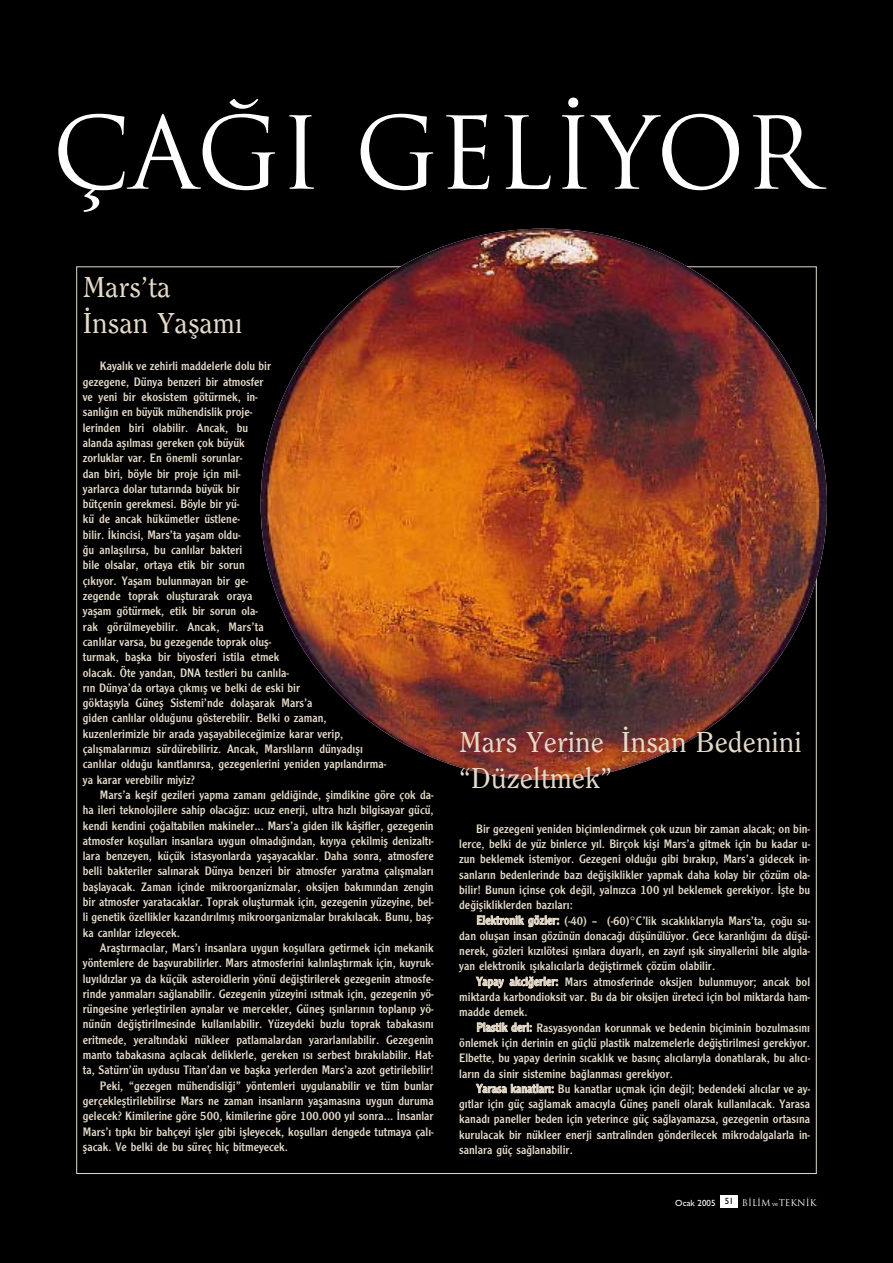
<style>
.page{position:relative;width:893px;height:1263px;background:#000}
.page>*{position:absolute;margin:0;border:0;box-sizing:border-box;transform-origin:0 0}
.t1{font:97.5px "Trajan";letter-spacing:-.015em;color:#fff}
.t2{font:500 30px/36px "Clearface";color:#e5dac9}
.t3{font:12.75px/15.3px "Clearface Gothic";color:#e5dac9;text-align:justify}
.t4{font:9px "Trajan";color:#fff}
.s1{font-family:"Gill Sans";font-weight:500}
.s2{font-family:"Bookman Old Style";font-size:6px}
</style>
<div class="page">
<div style="left:721px;top:1195px;width:17px;height:13px;background:#fff"></div>
<img style="left:261px;top:229px;width:566px;height:551px">
<h1 class="t1" style="left:52px;top:98px;width:767px">ÇA¤› GELIYOR</h1>
<h2 class="t2" style="left:83px;top:269px;width:161px">Mars’ta ‹nsan Yaflam›</h2>
<p class="t3" style="left:83px;top:358px;width:305px;text-align:left;text-indent:17px">Kayal›k ve zehirli maddelerle dolu bir<br>gezegene, Dünya benzeri bir atmosfer<br>ve yeni bir ekosistem götürmek, in-<br>sanl›¤›n en büyük mühendislik proje-<br>lerinden biri olabilir. Ancak, bu<br>alanda afl›lmas› gereken çok büyük<br>zorluklar var. En önemli sorunlar-<br>dan biri, böyle bir proje için mil-<br>yarlarca dolar tutar›nda büyük bir<br>bütçenin gerekmesi. Böyle bir yü-<br>kü de ancak hükümetler üstlene-<br>bilir. ‹kincisi, Mars’ta yaflam oldu-<br>¤u anlafl›l›rsa, bu canl›lar bakteri<br>bile olsalar, ortaya etik bir sorun<br>ç›k›yor. Yaflam bulunmayan bir ge-<br>zegende toprak oluflturarak oraya<br>yaflam götürmek, etik bir sorun ola-<br>rak görülmeyebilir. Ancak, Mars’ta<br>canl›lar varsa, bu gezegende toprak olufl-<br>turmak, baflka bir biyosferi istila etmek<br>olacak. Öte yandan, DNA testleri bu canl›la-<br>r›n Dünya’da ortaya ç›km›fl ve belki de eski bir<br>göktafl›yla Günefl Sistemi’nde dolaflarak Mars’a<br>giden canl›lar oldu¤unu gösterebilir. Belki o zaman, kuzenlerimizle bir arada yaflayabilece¤imize karar verip, çal›flmalar›m›z› sürdürebiliriz. Ancak, Marsl›lar›n dünyad›fl› canl›lar oldu¤u kan›tlan›rsa, gezegenlerini yeniden yap›land›rma&shy;ya karar verebilir miyiz?</p>
<p class="t3" style="left:83px;top:787px;width:352px;text-indent:17px">Mars’a keflif gezileri yapma zaman› geldi¤inde, flimdikine göre çok da&shy;ha ileri teknolojilere sahip olaca¤›z: ucuz enerji, ultra h›zl› bilgisayar gücü, kendi kendini ço¤altabilen makineler... Mars’a giden ilk kâflifler, gezegenin atmosfer koflullar› insanlara uygun olmad›¤›ndan, k›y›ya çekilmifl denizalt›- lara benzeyen, küçük istasyonlarda yaflayacaklar. Daha sonra, atmosfere belli bakteriler sal›narak Dünya benzeri bir atmosfer yaratma çal›flmalar› bafllayacak. Zaman içinde mikroorganizmalar, oksijen bak›m›ndan zengin bir atmosfer yaratacaklar. Toprak oluflturmak için, gezegenin yüzeyine, bel&shy;li genetik özellikler kazand›r›lm›fl mikroorganizmalar b›rak›lacak. Bunu, bafl&shy;ka canl›lar izleyecek.</p>
<p class="t3" style="left:100px;top:940px;width:335px">Araflt›rmac›lar, Mars’› insanlara uygun koflullara getirmek için mekanik</p>
<p class="t3" style="left:83px;top:955px;width:352px">yöntemlere de baflvurabilirler. Mars atmosferini kal›nlaflt›rmak için, kuyruk-</p>
<p class="t3" style="left:83px;top:970px;width:352px">luy›ld›zlar ya da küçük asteroidlerin yönü de¤ifltirilerek gezegenin atmosfe-</p>
<p class="t3" style="left:83px;top:986px;width:352px">rinde yanmalar› sa¤lanabilir. Gezegenin yüzeyini ›s›tmak için, gezegenin yö-</p>
<p class="t3" style="left:83px;top:1001px;width:352px">rüngesine yerlefltirilen aynalar ve mercekler, Günefl ›fl›nlar›n›n toplan›p yö-</p>
<p class="t3" style="left:83px;top:1016px;width:352px">nünün de¤ifltirilmesinde kullan›labilir. Yüzeydeki buzlu toprak tabakas›n›</p>
<p class="t3" style="left:83px;top:1032px;width:352px">eritmede, yeralt›ndaki nükleer patlamalardan yararlan›labilir. Gezegenin</p>
<p class="t3" style="left:83px;top:1047px;width:352px">manto tabakas›na aç›lacak deliklerle, gereken ›s› serbest b›rak›labilir. Hat-</p>
<p class="t3" style="left:83px;top:1062px;width:352px">ta, Satürn’ün uydusu Titan’dan ve baflka yerlerden Mars’a azot getirilebilir!</p>
<p class="t3" style="left:100px;top:1077px;width:335px">Peki, “gezegen mühendisli¤i” yöntemleri uygulanabilir ve tüm bunlar</p>
<p class="t3" style="left:83px;top:1093px;width:352px">gerçeklefltirilebilirse Mars ne zaman insanlar›n yaflamas›na uygun duruma</p>
<p class="t3" style="left:83px;top:1108px;width:352px">gelecek? Kimilerine göre 500, kimilerine göre 100.000 y›l sonra... ‹nsanlar</p>
<p class="t3" style="left:83px;top:1123px;width:352px">Mars’› t›pk› bir bahçeyi ifller gibi iflleyecek, koflullar› dengede tutmaya çal›-</p>
<p class="t3" style="left:83px;top:1139px;width:207px">flacak. Ve belki de bu süreç hiç bitmeyecek.</p>
<h2 class="t2" style="left:459px;top:724px;width:344px">Mars Yerine ‹nsan Bedenini “Düzeltmek”</h2>
<p class="t3" style="left:459px;top:821px;width:352px;text-indent:17px">Bir gezegeni yeniden biçimlendirmek çok uzun bir zaman alacak; on bin&shy;lerce, belki de yüz binlerce y›l. Birçok kifli Mars’a gitmek için bu kadar u&shy;zun beklemek istemiyor. Gezegeni oldu¤u gibi b›rak›p, Mars’a gidecek in&shy;sanlar›n bedenlerinde baz› de¤ifliklikler yapmak daha kolay bir çözüm ola&shy;bilir! Bunun içinse çok de¤il, yaln›zca 100 y›l beklemek gerekiyor. ‹flte bu de¤iflikliklerden baz›lar›:</p>
<p class="t3" style="left:459px;top:912px;width:352px;text-indent:17px">Elektronik gözler: (-40) – (-60)°C’lik s›cakl›klar›yla Mars’ta, ço¤u su&shy;dan oluflan insan gözünün donaca¤› düflünülüyor. Gece karanl›¤›n› da düflü&shy;nerek, gözleri k›z›lötesi ›fl›nlara duyarl›, en zay›f ›fl›k sinyallerini bile alg›la&shy;yan elektronik ›fl›kal›c›larla de¤ifltirmek çözüm olabilir.</p>
<p class="t3" style="left:459px;top:974px;width:352px;text-indent:17px">Yapay akci¤erler: Mars atmosferinde oksijen bulunmuyor; ancak bol miktarda karbondioksit var. Bu da bir oksijen üreteci için bol miktarda ham&shy;madde demek.</p>
<p class="t3" style="left:459px;top:1019px;width:352px;text-indent:17px">Plastik deri: Rasyasyondan korunmak ve bedenin biçiminin bozulmas›n› önlemek için derinin en güçlü plastik malzemelerle de¤ifltirilmesi gerekiyor.<br>Elbette, bu yapay derinin s›cakl›k ve bas›nç al›c›lar›yla donat›larak, bu al›c›- lar›n da sinir sistemine ba¤lanmas› gerekiyor.</p>
<p class="t3" style="left:459px;top:1081px;width:352px;text-indent:17px">Yarasa kanatlar›: Bu kanatlar uçmak için de¤il; bedendeki al›c›lar ve ay&shy;g›tlar için güç sa¤lamak amac›yla Günefl paneli olarak kullan›lacak. Yarasa kanad› paneller beden için yeterince güç sa¤layamazsa, gezegenin ortas›na kurulacak bir nükleer enerji santralinden gönderilecek mikrodalgalarla in&shy;sanlara güç sa¤lanabilir.</p>
<p class="t4" style="left:675px;top:1197px;width:143px"><span class="s1">Ocak 2005</span> <sup>51</sup> B‹L‹M <span class="s2">ve</span>TEKN‹K</p>
</div>
